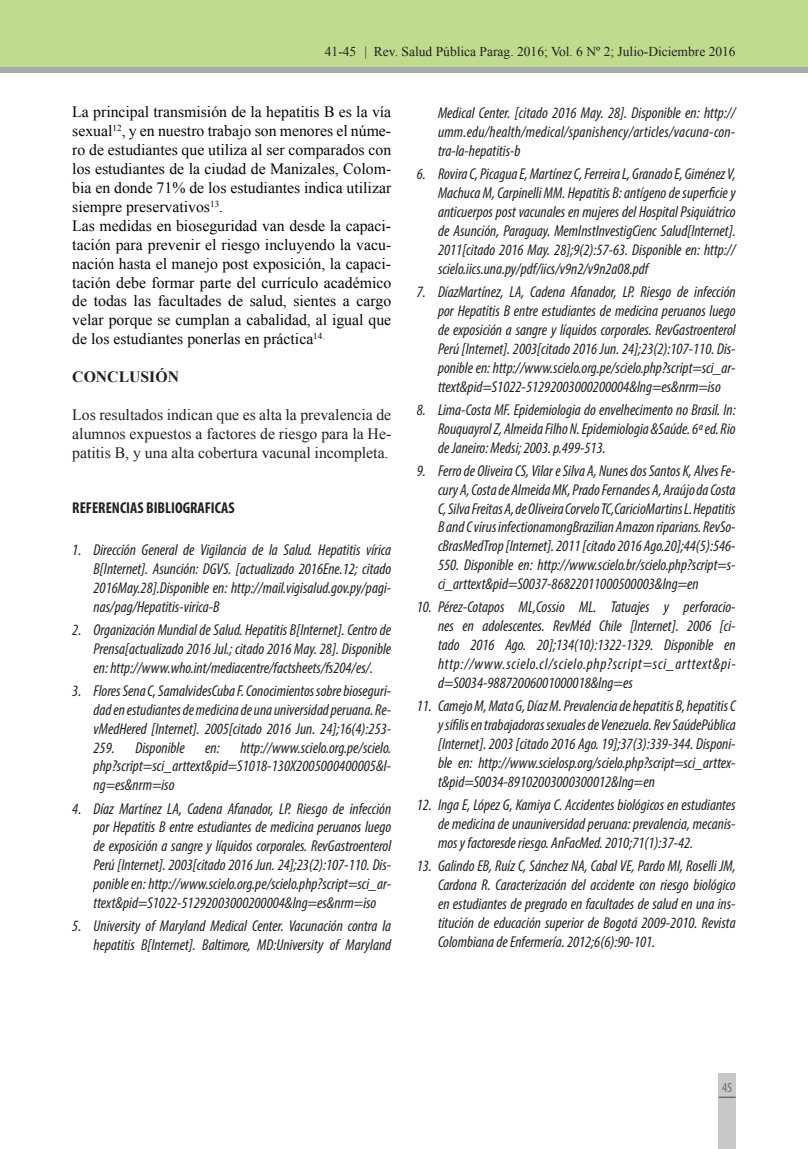
<style>
.page{position:relative;width:808px;height:1149px;background:#fff}
.page>*{position:absolute;margin:0;border:0;box-sizing:border-box;transform-origin:0 0}
.t1{font:italic condensed 15.75px/18.9px "Myriad Pro";color:#231f20;text-align:justify}
.t2{font:15.75px/18.9px "Times New Roman";color:#040503}
.t3{font:15.75px/18.9px "Times New Roman";color:#231f20;text-align:justify}
.t4{font:700 condensed 15.75px "Myriad Pro";color:#231f20}
.t5{font:700 15.75px "Times New Roman";color:#231f20}
.t6{font:13.5px "Times New Roman";color:#231f20}
.t7{font:condensed 13.5px "Myriad Pro";color:#6c6d70}
</style>
<div class="page">
<div style="left:0;top:0;width:808px;height:72px;background:#bedb8e"></div>
<div style="left:0;top:67px;width:808px;height:5px;background:#a8a9ad"></div>
<hr style="left:0;top:0;width:1px;height:72px;background:#bedb8e">
<div style="left:719px;top:1073px;width:17px;height:75px;background:#c7c8ca"></div>
<svg style="left:719px;top:1096px;width:17px;height:1px"></svg>
<p class="t6" style="left:325px;top:42px;width:33px">41-45</p>
<p class="t6" style="left:364px;top:42px;width:373px">| Rev. Salud Pública Parag. 2016; Vol. 6 Nº 2; Julio-Diciembre 2016</p>
<p class="t2" style="left:72px;top:102px;width:320px">La principal transmisión de la hepatitis B es la vía sexual<sup>12</sup>, y en nuestro trabajo son menores el núme&shy;ro de estudiantes que utiliza al ser comparados con los estudiantes de la ciudad de Manizales, Colom&shy;bia en donde 71% de los estudiantes indica utilizar siempre preservativos<sup>13</sup>.<br>Las medidas en bioseguridad van desde la capaci&shy;tación para prevenir el riesgo incluyendo la vacu&shy;nación hasta el manejo post exposición, la capaci&shy;tación debe formar parte del currículo académico de todas las facultades de salud, sientes a cargo velar porque se cumplan a cabalidad, al igual que de los estudiantes ponerlas en práctica<sup>14.</sup></p>
<p class="t5" style="left:72px;top:366px;width:108px">CONCLUSIÓN</p>
<p class="t3" style="left:72px;top:405px;width:320px">Los resultados indican que es alta la prevalencia de alumnos expuestos a factores de riesgo para la He&shy;patitis B, y una alta cobertura vacunal incompleta.</p>
<p class="t4" style="left:72px;top:497px;width:164px">REFERENCIAS BIBLIOGRAFICAS</p>
<p class="t1" style="left:94px;top:540px;width:299px;text-indent:-21px">1. Dirección General de Vigilancia de la Salud. Hepatitis vírica B[Internet]. Asunción: DGVS. [actualizado 2016Ene.12; citado 2016May.28].Disponible en: http://mail.vigisalud.gov.py/pagi&shy;nas/pag/Hepatitis-virica-B</p>
<p class="t1" style="left:94px;top:619px;width:299px;text-indent:-21px">2. Organización Mundial de Salud. Hepatitis B[Internet]. Centro de Prensa[actualizado 2016 Jul.; citado 2016 May. 28]. Disponible en: http://www.who.int/mediacentre/factsheets/fs204/es/.</p>
<p class="t1" style="left:94px;top:680px;width:299px;text-indent:-21px">3. Flores Sena C, SamalvidesCuba F. Conocimientos sobre bioseguri&shy;dad en estudiantes de medicina de una universidad peruana. Re&shy;vMedHered [Internet]. 2005[citado 2016 Jun. 24];16(4):253- 259.</p>
<p class="t1" style="left:94px;top:737px;width:299px;text-indent:147px">http://www.scielo.org.pe/scielo. php?script=sci_arttext&amp;pid=S1018-130X2005000400005&amp;l&shy;ng=es&amp;nrm=iso</p>
<p class="t1" style="left:94px;top:798px;width:299px;text-indent:-21px">4. Díaz Martínez LA, Cadena Afanador, LP. Riesgo de infección por Hepatitis B entre estudiantes de medicina peruanos luego de exposición a sangre y líquidos corporales. RevGastroenterol Perú [Internet]. 2003[citado 2016 Jun. 24];23(2):107-110. Dis&shy;ponible en: http://www.scielo.org.pe/scielo.php?script=sci_ar&shy;ttext&amp;pid=S1022-51292003000200004&amp;lng=es&amp;nrm=iso</p>
<p class="t1" style="left:72px;top:916px;width:320px;text-align:right">5. University of Maryland Medical Center. Vacunación contra la hepatitis B[Internet]. Baltimore, MD:University of Maryland</p>
<p class="t1" style="left:135px;top:737px;width:51px">Disponible</p>
<p class="t1" style="left:205px;top:737px;width:16px">en:</p>
<p class="t1" style="left:438px;top:103px;width:299px">Medical Center. [citado 2016 May. 28]. Disponible en: http:// umm.edu/health/medical/spanishency/articles/vacuna-con&shy;tra-la-hepatitis-b</p>
<p class="t1" style="left:438px;top:164px;width:299px;text-indent:-21px">6. Rovira C, Picagua E, Martínez C, Ferreira L, Granado E, Giménez V, Machuca M, Carpinelli MM. Hepatitis B: antígeno de superficie y anticuerpos post vacunales en mujeres del Hospital Psiquiátrico de Asunción, Paraguay. MemInstInvestigCienc Salud[Internet].<br>2011[citado 2016 May. 28];9(2):57-63. Disponible en: http:// scielo.iics.una.py/pdf/iics/v9n2/v9n2a08.pdf</p>
<p class="t1" style="left:438px;top:282px;width:299px;text-indent:-21px">7. DíazMartínez, LA, Cadena Afanador, LP. Riesgo de infección por Hepatitis B entre estudiantes de medicina peruanos luego de exposición a sangre y líquidos corporales. RevGastroenterol Perú [Internet]. 2003[citado 2016 Jun. 24];23(2):107-110. Dis&shy;ponible en: http://www.scielo.org.pe/scielo.php?script=sci_ar&shy;ttext&amp;pid=S1022-51292003000200004&amp;lng=es&amp;nrm=iso</p>
<p class="t1" style="left:438px;top:400px;width:299px;text-indent:-21px">8. Lima-Costa MF. Epidemiologia do envelhecimento no Brasil. In:<br>Rouquayrol Z, Almeida Filho N. Epidemiologia &amp;Saúde. 6ª ed. Rio de Janeiro: Medsi; 2003. p.499-513.</p>
<p class="t1" style="left:438px;top:460px;width:299px;text-indent:-21px">9. Ferro de Oliveira CS, Vilar e Silva A, Nunes dos Santos K, Alves Fe&shy;cury A, Costa de Almeida MK, Prado Fernandes A, Araújo da Costa C, Silva Freitas A, de Oliveira Corvelo TC,CaricioMartins L. Hepatitis B and C virus infectionamongBrazilian Amazon riparians. RevSo&shy;cBrasMedTrop [Internet]. 2011 [citado 2016 Ago.20];44(5):546- 550. Disponible en: http://www.scielo.br/scielo.php?script=s&shy;ci_arttext&amp;pid=S0037-86822011000500003&amp;lng=en</p>
<p class="t1" style="left:438px;top:597px;width:299px;text-indent:-21px">10. Pérez-Cotapos ML,Cossio ML. Tatuajes y perforacio&shy;nes en adolescentes. RevMéd Chile [Internet]. 2006 [ci&shy;tado 2016 Ago. 20];134(10):1322-1329. Disponible en http://www.scielo.cl/scielo.php?script=sci_arttext&amp;pi&shy;d=S0034-98872006001000018&amp;lng=es</p>
<p class="t1" style="left:438px;top:696px;width:299px;text-indent:-21px">11. Camejo M, Mata G, Díaz M. Prevalencia de hepatitis B, hepatitis C y sífilis en trabajadoras sexuales de Venezuela. Rev SaúdePública [Internet]. 2003 [citado 2016 Ago. 19];37(3):339-344. Disponi&shy;ble en: http://www.scielosp.org/scielo.php?script=sci_arttex&shy;t&amp;pid=S0034-89102003000300012&amp;lng=en</p>
<p class="t1" style="left:438px;top:795px;width:299px;text-indent:-21px">12. Inga E, López G, Kamiya C. Accidentes biológicos en estudiantes de medicina de unauniversidad peruana: prevalencia, mecanis&shy;mos y factoresde riesgo. AnFacMed. 2010;71(1):37-42.</p>
<p class="t1" style="left:438px;top:856px;width:299px;text-indent:-21px">13. Galindo EB, Ruíz C, Sánchez NA, Cabal VE, Pardo MI, Roselli JM, Cardona R. Caracterización del accidente con riesgo biológico en estudiantes de pregrado en facultades de salud en una ins&shy;titución de educación superior de Bogotá 2009-2010. Revista Colombiana de Enfermería. 2012;6(6):90-101.</p>
<p class="t7" style="left:722px;top:1079px;width:12px">45</p>
</div>
